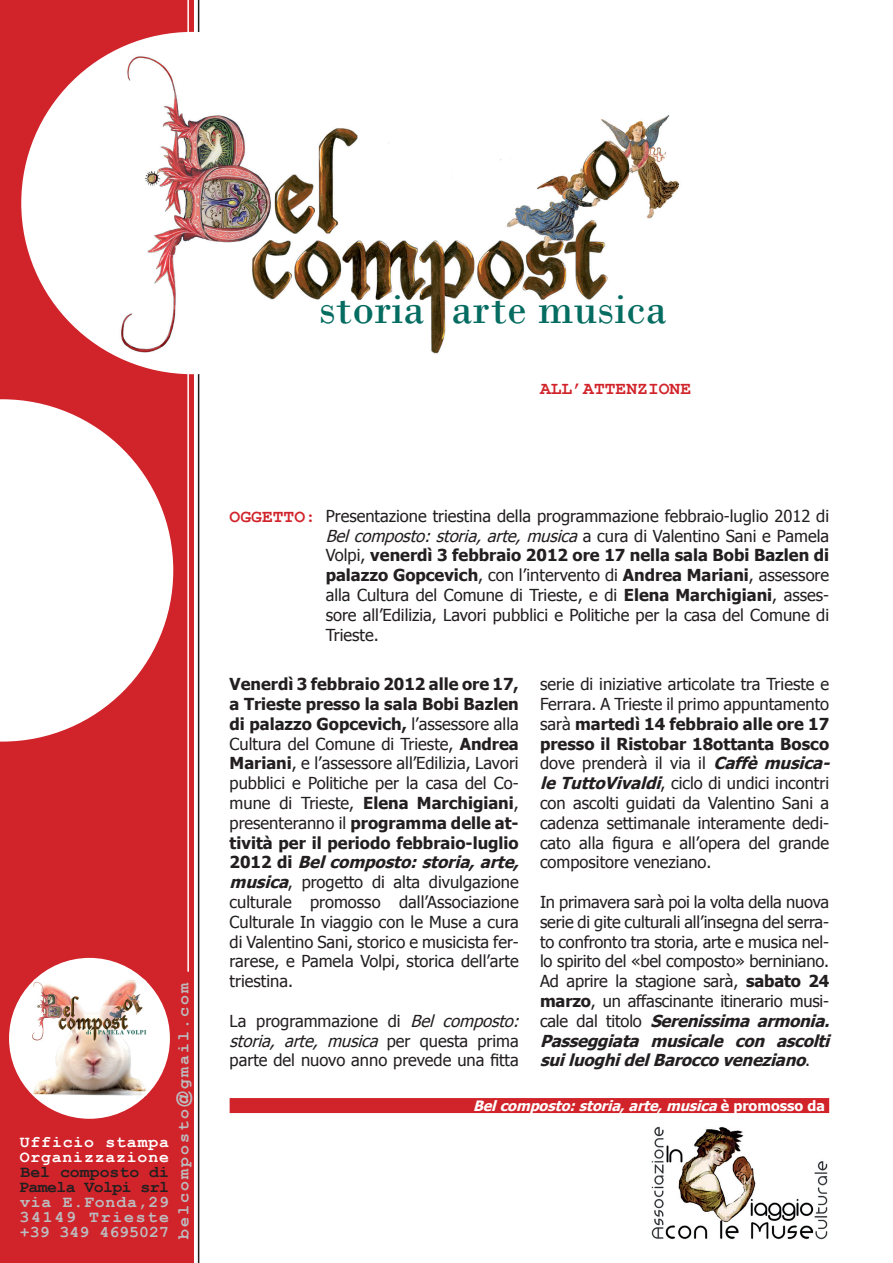
<style>
.page{position:relative;width:893px;height:1263px;background:#fff}
.page>*{position:absolute;margin:0;border:0;box-sizing:border-box;transform-origin:0 0}
.t1{font:44.55px "Bodoni";color:#056c61}
.t2{font:700 18px "Courier New";color:#d1232a}
.t3{font:16.5px/19.8px "Tahoma";color:#231f20}
.t4{font:700 16.5px/15px "Courier New";letter-spacing:.105em;color:#bcbdc0;text-align:justify}
.t5{font:700 16.5px/15px "Courier New";letter-spacing:.05em;color:#fff}
.t6{font:700 16.5px/15px "Courier New";letter-spacing:-.035em;color:#231f20}
.t7{font:700 16.5px "Courier New";letter-spacing:.125em;color:#bcbdc0}
.t8{font:italic 700 14.25px "Tahoma";color:#fff}
.s1{font-family:"Arial"}
.s2{font-style:italic}
.s3{font-weight:700}
.s4{font-weight:700;font-style:italic}
.s5{font-style:normal}
</style>
<div class="page">
<hr style="left:198px;top:0;width:1px;height:1263px;background:#231f20">
<div style="left:0;top:0;width:193px;height:1263px;background:#d1232a"></div>
<div style="left:21px;top:32px;width:343px;height:342px;background:#fff;border-radius:50%"></div>
<hr style="left:187px;top:0;width:2px;height:972px;background:#fff">
<img style="left:121px;top:56px;width:559px;height:298px">
<svg style="left:0;top:399px;width:173px;height:343px;fill:#fff"></svg>
<div style="left:230px;top:1098px;width:599px;height:15px;background:#d1232a"></div>
<img style="left:651px;top:1126px;width:177px;height:114px">
<div style="left:9px;top:958px;width:161px;height:161px;background:#fff;border-radius:50%"></div>
<img style="left:33px;top:979px;width:114px;height:117px">
<h1 class="t1" style="left:319px;top:282px;width:350px">storia arte musica</h1>
<p class="t2" style="left:540px;top:378px;width:153px">ALL’ATTENZIONE</p>
<p class="t7" style="left:173px;top:1238px;width:258px;rotate:-90deg">belcomposto<span class="s1">@</span>gmail.com</p>
<p class="t5" style="left:20px;top:1134px;width:151px">Ufficio stampa<br>Organizzazione</p>
<p class="t6" style="left:19px;top:1164px;width:151px">Bel composto di<br>Pamela Volpi srl</p>
<p class="t4" style="left:20px;top:1194px;width:151px">via E.Fonda,29<br>34149 Trieste +39 349 4695027</p>
<p class="t3" style="left:326px;top:505px;width:505px;text-align:justify">Presentazione triestina della programmazione febbraio-luglio 2012 di <span class="s2">Belcomposto:storia,arte,musica</span>a c u r a d i Va l e n t i n o S a n i e P a m e l a Volpi, <span class="s3">venerdì 3 febbraio 2012 ore 17 nella sala Bobi Bazlen di palazzo Gopcevich</span>, con l’intervento di <span class="s3">Andrea Mariani</span>, assessore alla Cultura del Comune di Trieste, e di <span class="s3">Elena Marchigiani</span>, asses&shy;sore all’Edilizia, Lavori pubblici e Politiche per la casa del Comune di Trieste.</p>
<p class="t3" style="left:230px;top:673px;width:291px;text-align:justify"><span class="s3">Venerdì 3 febbraio 2012 alle ore 17, a Trieste presso la sala Bobi Bazlen di palazzo Gopcevich,</span> l’assessore alla Cultura del Comune di Trieste, <span class="s3">Andrea Mariani</span>, e l’assessore all’Edilizia, Lavori pubblici e Politiche per la casa del Co&shy;mune di Trieste, <span class="s3">Elena Marchigiani</span>, presenteranno il <span class="s3">programma delle at&shy;tività per il periodo febbraio-luglio 2 0 1 2 d i</span> <span class="s4">Belcomposto:storia, arte, musica</span>, progetto di alta divulgazione culturale promosso dall’Associazione Culturale In viaggio con le Muse a cura di Valentino Sani, storico e musicista fer&shy;rarese, e Pamela Volpi, storica dell’arte triestina.</p>
<p class="t3" style="left:230px;top:1010px;width:296px">La programmazione di <span class="s2">Bel composto: storia, arte, musica</span> p e r q u e s t a p r i m a parte del nuovo anno prevede una fitta</p>
<p class="t2" style="left:230px;top:505px;width:88px">OGGETTO:</p>
<p class="t3" style="left:540px;top:673px;width:296px">serie di iniziative articolate tra Trieste e Ferrara. A Trieste il primo appuntamento sarà <span class="s3">martedì 14 febbraio alle ore 17 presso il Ristobar 18ottanta Bosco </span>dove prenderà il via il <span class="s4">Caffè musica&shy;leTuttoVivaldi</span>, ciclo di undici incontri con ascolti guidati da Valentino Sani a cadenza settimanale interamente dedi&shy;cato alla figura e all’opera del grande compositore veneziano.</p>
<p class="t3" style="left:540px;top:891px;width:296px">In primavera sarà poi la volta della nuova serie di gite culturali all’insegna del serra&shy;to confronto tra storia, arte e musica nel&shy;lo spirito del «bel composto» berniniano.<br>Ad aprire la stagione sarà, <span class="s3">sabato 24 marzo</span>, un affascinante itinerario musi&shy;c a l e d a l t i t o l o <span class="s4">Serenissima armonia.<br>Passeggiata musicale con ascolti suiluoghidelBaroccoveneziano</span>.</p>
<p class="t8" style="left:473px;top:1095px;width:353px">Belcomposto:storia, arte, musica<span class="s5">è p r o m o s s o d a</span></p>
</div>
